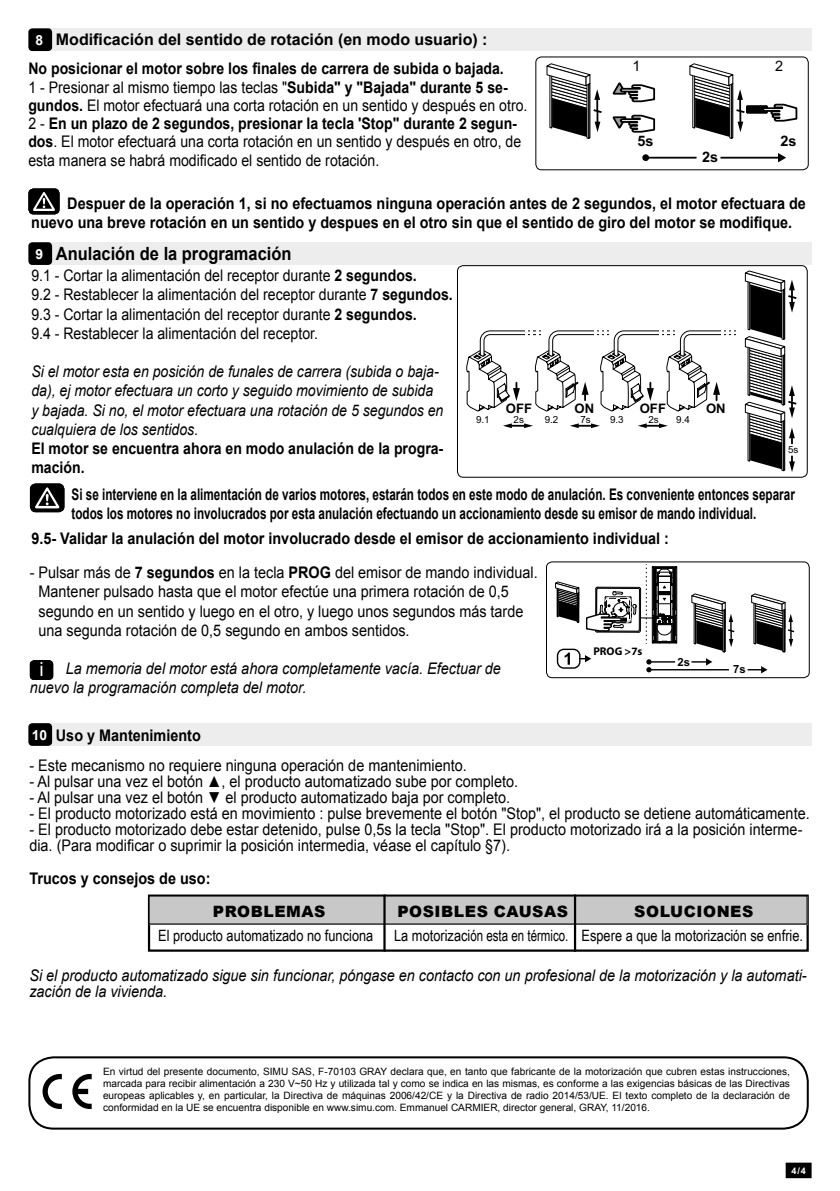
<style>
.page{position:relative;width:840px;height:1191px;background:#fff}
.page>*{position:absolute;margin:0;border:0;box-sizing:border-box;transform-origin:0 0}
.t1{font:19.4px "Arial";color:#fff}
.t2{font:700 18.2px "Arial";color:#000;scale:.9 1}
.t3{font:16px/19.2px "Arial";color:#000;scale:.9 1}
.t4{font:16px/18.2px "Arial";color:#000;scale:.88 1}
.t5{font:700 16px/19.2px "Arial";color:#000;scale:.9 1}
.t6{font:italic 16px/19.2px "Arial";color:#000;scale:.88 1}
.t7{font:italic 16px/16.2px "Arial";color:#000;scale:.9 1}
.t8{font:700 16px/19.2px "Arial";color:#000;scale:.73 1}
.t9{font:700 16px "Arial";color:#000;scale:.88 1}
.t10{font:700 16px "Arial";color:#000}
.t11{font:15.6px "Arial Narrow";color:#000}
.t12{font:900 15.6px "Arial";letter-spacing:.035em;color:#000}
.t13{font:700 14.4px "Arial";color:#000}
.t14{font:14.4px "Arial";color:#000}
.t15{font:700 13px "Arial";color:#000}
.t16{font:700 11.2px "Myriad Pro";color:#000}
.t17{font:700 11.2px "Arial";color:#000}
.t18{font:10.2px/12.2px "Arial";color:#000;text-align:justify}
.t19{font:9.8px "Arial";color:#000}
.t20{font:700 9.2px "Arial";color:#fff}
.s1{font-size:13.8px;color:#fff}
.s2{font-weight:700}
.s3{font-style:normal}
.s4{font-weight:700;font-style:normal}
</style>
<div class="page">
<div style="left:786px;top:1163px;width:24px;height:14px;background:#000"></div>
<div style="left:785px;top:1162px;width:26px;height:16px;border:2px solid #000"></div>
<svg style="left:28px;top:188px;width:32px;height:26px"></svg>
<div style="left:746px;top:106px;width:20px;height:7px;background:#000"></div>
<div style="left:745px;top:105px;width:22px;height:9px;border:2px solid #000"></div>
<svg style="left:760px;top:103px;width:36px;height:19px"></svg>
<svg style="left:612px;top:82px;width:43px;height:21px"></svg>
<svg style="left:612px;top:114px;width:43px;height:19px"></svg>
<svg style="left:777px;top:153px;width:8px;height:9px"></svg>
<div style="left:642px;top:154px;width:6px;height:7px;background:#000;border-radius:50%"></div>
<hr style="left:720px;top:157px;width:60px;height:2px;background:#000">
<hr style="left:645px;top:157px;width:51px;height:2px;background:#000">
<svg style="left:546px;top:63px;width:56px;height:76px"></svg>
<svg style="left:689px;top:63px;width:57px;height:76px"></svg>
<div style="left:535px;top:56px;width:273px;height:114px;border:1px solid #000;border-radius:6px"></div>
<div style="left:36px;top:28px;width:775px;height:23px;background:#ededed"></div>
<div style="left:28px;top:28px;width:24px;height:23px;background:#000;border-radius:4px"></div>
<div style="left:36px;top:242px;width:775px;height:23px;background:#ededed"></div>
<div style="left:28px;top:242px;width:24px;height:23px;background:#000;border-radius:4px"></div>
<div style="left:36px;top:723px;width:775px;height:23px;background:#ededed"></div>
<div style="left:28px;top:723px;width:24px;height:23px;background:#000;border-radius:4px"></div>
<svg style="left:42px;top:1074px;width:20px;height:35px"></svg>
<svg style="left:72px;top:1074px;width:20px;height:35px"></svg>
<div style="left:28px;top:1056px;width:780px;height:73px;border:2px solid #000;border-radius:24px"></div>
<svg style="left:30px;top:660px;width:23px;height:20px"></svg>
<div style="left:34px;top:660px;width:16px;height:18px;background:#000"></div>
<svg style="left:466px;top:271px;width:331px;height:201px"></svg>
<div style="left:456px;top:265px;width:351px;height:213px;border:1px solid #000;border-radius:6px"></div>
<svg style="left:30px;top:483px;width:34px;height:29px"></svg>
<div style="left:148px;top:894px;width:660px;height:57px;border:2px solid #000"></div>
<div style="left:149px;top:896px;width:657px;height:28px;background:#c8c8c8"></div>
<div style="left:148px;top:895px;width:659px;height:29px;border:1px solid #000"></div>
<hr style="left:383px;top:894px;width:2px;height:57px;background:#000">
<hr style="left:573px;top:894px;width:3px;height:57px;background:#000">
<svg style="left:586px;top:564px;width:90px;height:80px"></svg>
<div style="left:723px;top:609px;width:2px;height:43px;border:1px solid #000"></div>
<svg style="left:555px;top:581px;width:24px;height:41px"></svg>
<svg style="left:691px;top:658px;width:21px;height:7px"></svg>
<svg style="left:691px;top:593px;width:44px;height:58px"></svg>
<div style="left:783px;top:609px;width:1px;height:43px;border:1px solid #000"></div>
<svg style="left:646px;top:659px;width:28px;height:13px"></svg>
<svg style="left:747px;top:666px;width:20px;height:7px"></svg>
<svg style="left:580px;top:655px;width:11px;height:7px"></svg>
<hr style="left:648px;top:669px;width:80px;height:1px;background:#000">
<svg style="left:751px;top:593px;width:42px;height:58px"></svg>
<div style="left:556px;top:648px;width:24px;height:20px;border:1px solid #000;border-radius:6px"></div>
<svg style="left:564px;top:652px;width:5px;height:12px"></svg>
<div style="left:545px;top:561px;width:264px;height:117px;border:1px solid #000;border-radius:6px"></div>
<p class="t10" style="left:35px;top:29px;width:453px"><span class="s1">8</span> Modificación del sentido de rotación (en modo usuario) :</p>
<p class="t9" style="left:28px;top:58px;width:541px">No posicionar el motor sobre los finales de carrera de subida o bajada.</p>
<p class="t14" style="left:774px;top:57px;width:10px">2</p>
<p class="t4" style="left:28px;top:78px;width:568px">1 - Presionar al mismo tiempo las teclas "<span class="s2">Subida" y "Bajada" durante 5 se&shy;gundos.</span> El motor efectuará una corta rotación en un sentido y después en otro.<br>2 - <span class="s2">En un plazo de 2 segundos, presionar la tecla 'Stop" durante 2 segun&shy;dos</span>. El motor efectuará una corta rotación en un sentido y después en otro, de esta manera se habrá modificado el sentido de rotación.</p>
<p class="t14" style="left:632px;top:57px;width:10px">1</p>
<p class="t13" style="left:780px;top:131px;width:18px">2s</p>
<p class="t13" style="left:637px;top:131px;width:18px">5s</p>
<p class="t13" style="left:701px;top:148px;width:18px">2s</p>
<p class="t5" style="left:31px;top:194px;width:861px;text-indent:36px">Despuer de la operación 1, si no efectuamos ninguna operación antes de 2 segundos, el motor efectuara de nuevo una breve rotación en un sentido y despues en el otro sin que el sentido de giro del motor se modifique.</p>
<p class="t2" style="left:35px;top:242px;width:286px"><span class="s1">9</span> Anulación de la programación</p>
<p class="t4" style="left:31px;top:266px;width:480px;line-height:19.2px">9.1 - Cortar la alimentación del receptor durante <span class="s2">2 segundos.<br></span>9.2 - Restablecer la alimentación del receptor durante <span class="s2">7 segundos.<br></span>9.3 - Cortar la alimentación del receptor durante <span class="s2">2 segundos.<br></span>9.4 - Restablecer la alimentación del receptor.</p>
<p class="t6" style="left:31px;top:362px;width:469px">Si el motor esta en posición de funales de carrera (subida o baja&shy;da), ej motor efectuara un corto y seguido movimiento de subida y bajada. Si no, el motor efectuara una rotación de 5 segundos en cualquiera de los sentidos<span class="s3">.<br></span><span class="s4">El motor se encuentra ahora en modo anulación de la progra&shy;mación.</span></p>
<p class="t15" style="left:505px;top:400px;width:28px">OFF</p>
<p class="t15" style="left:574px;top:400px;width:21px">ON</p>
<p class="t15" style="left:639px;top:400px;width:28px">OFF</p>
<p class="t15" style="left:705px;top:400px;width:21px">ON</p>
<p class="t19" style="left:476px;top:413px;width:15px">9.1</p>
<p class="t19" style="left:544px;top:413px;width:15px">9.2</p>
<p class="t19" style="left:513px;top:413px;width:12px">2s</p>
<p class="t19" style="left:580px;top:413px;width:12px">7s</p>
<p class="t19" style="left:609px;top:413px;width:15px">9.3</p>
<p class="t19" style="left:675px;top:413px;width:15px">9.4</p>
<p class="t19" style="left:648px;top:413px;width:12px">2s</p>
<p class="t19" style="left:787px;top:443px;width:12px">5s</p>
<p class="t8" style="left:72px;top:485px;width:991px">Si se interviene en la alimentación de varios motores, estarán todos en este modo de anulación. Es conveniente entonces separar todos los motores no involucrados por esta anulación efectuando un accionamiento desde su emisor de mando individual.</p>
<p class="t5" style="left:31px;top:529px;width:709px">9.5- Validar la anulación del motor involucrado desde el emisor de accionamiento individual :</p>
<p class="t3" style="left:39px;top:563px;width:555px;text-indent:-9px">- Pulsar más de <span class="s2">7 segundos</span> en la tecla <span class="s2">PROG</span> del emisor de mando individual.<br>Mantener pulsado hasta que el motor efectúe una primera rotación de 0,5 segundo en un sentido y luego en el otro, y luego unos segundos más tarde una segunda rotación de 0,5 segundo en ambos sentidos.</p>
<p class="t7" style="left:30px;top:659px;width:524px;line-height:19.2px;text-indent:36px">La memoria del motor está ahora completamente vacía. Efectuar de nuevo la programación completa del motor.</p>
<p class="t1" style="left:39px;top:656px;width:6px">i</p>
<p class="t16" style="left:593px;top:644px;width:51px">PROG &gt;7s</p>
<p class="t17" style="left:677px;top:654px;width:14px">2s</p>
<p class="t17" style="left:732px;top:662px;width:14px">7s</p>
<p class="t5" style="left:32px;top:726px;width:189px"><span class="s1">10</span> Uso y Mantenimiento</p>
<p class="t3" style="left:29px;top:755px;width:487px">- Este mecanismo no requiere ninguna operación de mantenimiento.</p>
<p class="t3" style="left:29px;top:771px;width:544px">- Al pulsar una vez el botón ▲, el producto automatizado sube por completo.</p>
<p class="t3" style="left:29px;top:788px;width:535px">- Al pulsar una vez el botón ▼ el producto automatizado baja por completo.</p>
<p class="t3" style="left:29px;top:804px;width:867px">- El producto motorizado está en movimiento : pulse brevemente el botón "Stop", el producto se detiene automáticamente.</p>
<p class="t3" style="left:29px;top:821px;width:860px;line-height:16.2px">- El producto motorizado debe estar detenido, pulse 0,5s la tecla "Stop". El producto motorizado irá a la posición interme&shy;dia. (Para modificar o suprimir la posición intermedia, véase el capítulo §7).</p>
<p class="t5" style="left:29px;top:869px;width:202px">Trucos y consejos de uso:</p>
<p class="t12" style="left:213px;top:900px;width:114px">PROBLEMAS</p>
<p class="t11" style="left:158px;top:924px;width:216px">El producto automatizado no funciona</p>
<p class="t12" style="left:397px;top:900px;width:172px">POSIBLES CAUSAS</p>
<p class="t11" style="left:394px;top:924px;width:176px">La motorización esta en térmico.</p>
<p class="t12" style="left:634px;top:900px;width:120px">SOLUCIONES</p>
<p class="t11" style="left:581px;top:924px;width:223px">Espere a que la motorización se enfrie.</p>
<p class="t7" style="left:29px;top:967px;width:864px">Si el producto automatizado sigue sin funcionar, póngase en contacto con un profesional de la motorización y la automati&shy;zación de la vivienda.</p>
<p class="t18" style="left:103px;top:1065px;width:688px">En virtud del presente documento, SIMU SAS, F-70103 GRAY declara que, en tanto que fabricante de la motorización que cubren estas instrucciones, marcada para recibir alimentación a 230 V~50 Hz y utilizada tal y como se indica en las mismas, es conforme a las exigencias básicas de las Directivas europeas aplicables y, en particular, la Directiva de máquinas 2006/42/CE y la Directiva de radio 2014/53/UE. El texto completo de la declaración de conformidad en la UE se encuentra disponible en www.simu.com. Emmanuel CARMIER, director general, GRAY, 11/2016.</p>
<p class="t20" style="left:790px;top:1165px;width:16px">4/4</p>
</div>
